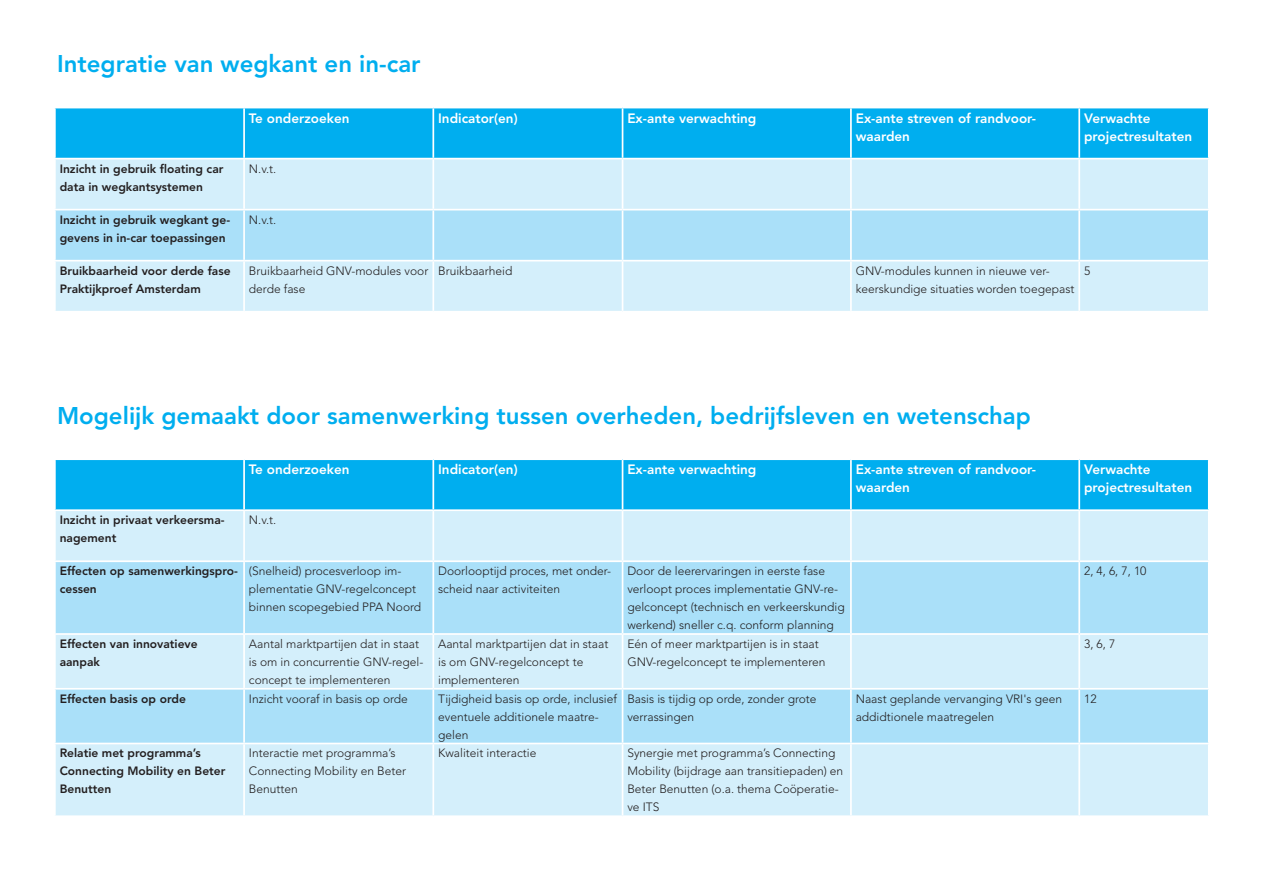
<style>
.page{position:relative;width:1263px;height:893px;background:#fff}
.page>*{position:absolute;margin:0;border:0;box-sizing:border-box;transform-origin:0 0}
.t1{font:800 24px "Avenir LT Std";color:#00aeef}
.t2{font:800 13.5px/18px "Avenir LT Std";color:#fff}
.t3{font:300 12px/18px "Avenir LT Std";color:#231f20}
.t4{font:800 12px/18px "Avenir LT Std";color:#231f20}
</style>
<div class="page">
<div style="left:56px;top:108px;width:1152px;height:50px;background:#00aeef"></div>
<div style="left:56px;top:159px;width:1152px;height:152px;background:#d4effb"></div>
<div style="left:56px;top:210px;width:1152px;height:50px;background:#aae0f9"></div>
<hr style="left:243px;top:108px;width:2px;height:50px;background:#fff">
<hr style="left:432px;top:108px;width:2px;height:50px;background:#fff">
<hr style="left:622px;top:108px;width:1px;height:50px;background:#fff">
<hr style="left:850px;top:108px;width:2px;height:50px;background:#fff">
<hr style="left:1078px;top:108px;width:2px;height:50px;background:#fff">
<hr style="left:243px;top:159px;width:2px;height:50px;background:#fff">
<hr style="left:432px;top:159px;width:2px;height:50px;background:#fff">
<hr style="left:622px;top:159px;width:1px;height:50px;background:#fff">
<hr style="left:850px;top:159px;width:2px;height:50px;background:#fff">
<hr style="left:1078px;top:159px;width:2px;height:50px;background:#fff">
<hr style="left:54px;top:209px;width:190px;height:1px;background:#fff">
<hr style="left:244px;top:209px;width:189px;height:1px;background:#fff">
<hr style="left:243px;top:210px;width:2px;height:50px;background:#fff">
<hr style="left:433px;top:209px;width:189px;height:1px;background:#fff">
<hr style="left:432px;top:210px;width:2px;height:50px;background:#fff">
<hr style="left:622px;top:209px;width:229px;height:1px;background:#fff">
<hr style="left:622px;top:210px;width:1px;height:50px;background:#fff">
<hr style="left:851px;top:209px;width:228px;height:1px;background:#fff">
<hr style="left:850px;top:210px;width:2px;height:50px;background:#fff">
<hr style="left:1079px;top:209px;width:131px;height:1px;background:#fff">
<hr style="left:1078px;top:210px;width:2px;height:50px;background:#fff">
<hr style="left:54px;top:260px;width:190px;height:1px;background:#fff">
<hr style="left:244px;top:260px;width:189px;height:1px;background:#fff">
<hr style="left:243px;top:261px;width:2px;height:50px;background:#fff">
<hr style="left:433px;top:260px;width:189px;height:1px;background:#fff">
<hr style="left:432px;top:261px;width:2px;height:50px;background:#fff">
<hr style="left:622px;top:260px;width:229px;height:1px;background:#fff">
<hr style="left:622px;top:261px;width:1px;height:50px;background:#fff">
<hr style="left:851px;top:260px;width:228px;height:1px;background:#fff">
<hr style="left:850px;top:261px;width:2px;height:50px;background:#fff">
<hr style="left:1079px;top:260px;width:131px;height:1px;background:#fff">
<hr style="left:1078px;top:261px;width:2px;height:50px;background:#fff">
<div style="left:56px;top:460px;width:1152px;height:49px;background:#00aeef"></div>
<div style="left:56px;top:511px;width:1152px;height:304px;background:#d4effb"></div>
<svg style="left:56px;top:562px;width:1152px;height:181px;background:#b6e4f9"></svg>
<hr style="left:243px;top:460px;width:2px;height:49px;background:#fff">
<hr style="left:432px;top:460px;width:2px;height:49px;background:#fff">
<hr style="left:622px;top:460px;width:1px;height:49px;background:#fff">
<hr style="left:850px;top:460px;width:2px;height:49px;background:#fff">
<hr style="left:1078px;top:460px;width:2px;height:49px;background:#fff">
<hr style="left:243px;top:511px;width:2px;height:49px;background:#fff">
<hr style="left:432px;top:511px;width:2px;height:49px;background:#fff">
<hr style="left:622px;top:511px;width:1px;height:49px;background:#fff">
<hr style="left:850px;top:511px;width:2px;height:49px;background:#fff">
<hr style="left:1078px;top:511px;width:2px;height:49px;background:#fff">
<hr style="left:54px;top:560px;width:190px;height:2px;background:#fff">
<hr style="left:244px;top:560px;width:189px;height:2px;background:#fff">
<hr style="left:243px;top:562px;width:2px;height:71px;background:#fff">
<hr style="left:433px;top:560px;width:189px;height:2px;background:#fff">
<hr style="left:432px;top:562px;width:2px;height:71px;background:#fff">
<hr style="left:622px;top:560px;width:229px;height:2px;background:#fff">
<hr style="left:622px;top:562px;width:1px;height:71px;background:#fff">
<hr style="left:851px;top:560px;width:228px;height:2px;background:#fff">
<hr style="left:850px;top:562px;width:2px;height:71px;background:#fff">
<hr style="left:1079px;top:560px;width:131px;height:2px;background:#fff">
<hr style="left:1078px;top:562px;width:2px;height:71px;background:#fff">
<hr style="left:54px;top:633px;width:190px;height:2px;background:#fff">
<hr style="left:244px;top:633px;width:189px;height:2px;background:#fff">
<hr style="left:243px;top:635px;width:2px;height:53px;background:#fff">
<hr style="left:433px;top:633px;width:189px;height:2px;background:#fff">
<hr style="left:432px;top:635px;width:2px;height:53px;background:#fff">
<hr style="left:622px;top:633px;width:229px;height:2px;background:#fff">
<hr style="left:622px;top:635px;width:1px;height:53px;background:#fff">
<hr style="left:851px;top:633px;width:228px;height:2px;background:#fff">
<hr style="left:850px;top:635px;width:2px;height:53px;background:#fff">
<hr style="left:1079px;top:633px;width:131px;height:2px;background:#fff">
<hr style="left:1078px;top:635px;width:2px;height:53px;background:#fff">
<hr style="left:54px;top:688px;width:190px;height:2px;background:#fff">
<hr style="left:244px;top:688px;width:189px;height:2px;background:#fff">
<hr style="left:243px;top:690px;width:2px;height:53px;background:#fff">
<hr style="left:433px;top:688px;width:189px;height:2px;background:#fff">
<hr style="left:432px;top:690px;width:2px;height:53px;background:#fff">
<hr style="left:622px;top:688px;width:229px;height:2px;background:#fff">
<hr style="left:622px;top:690px;width:1px;height:53px;background:#fff">
<hr style="left:851px;top:688px;width:228px;height:2px;background:#fff">
<hr style="left:850px;top:690px;width:2px;height:53px;background:#fff">
<hr style="left:1079px;top:688px;width:131px;height:2px;background:#fff">
<hr style="left:1078px;top:690px;width:2px;height:53px;background:#fff">
<hr style="left:54px;top:743px;width:190px;height:1px;background:#fff">
<hr style="left:244px;top:743px;width:189px;height:1px;background:#fff">
<hr style="left:243px;top:744px;width:2px;height:71px;background:#fff">
<hr style="left:433px;top:743px;width:189px;height:1px;background:#fff">
<hr style="left:432px;top:744px;width:2px;height:71px;background:#fff">
<hr style="left:622px;top:743px;width:229px;height:1px;background:#fff">
<hr style="left:622px;top:744px;width:1px;height:71px;background:#fff">
<hr style="left:851px;top:743px;width:228px;height:1px;background:#fff">
<hr style="left:850px;top:744px;width:2px;height:71px;background:#fff">
<hr style="left:1079px;top:743px;width:131px;height:1px;background:#fff">
<hr style="left:1078px;top:744px;width:2px;height:71px;background:#fff">
<h1 class="t1" style="left:57px;top:50px;width:365px">Integratie van wegkant en in-car</h1>
<p class="t2" style="left:249px;top:109px;width:102px">Te onderzoeken</p>
<p class="t2" style="left:438px;top:109px;width:81px">Indicator(en)</p>
<p class="t2" style="left:627px;top:109px;width:131px">Ex-ante verwachting</p>
<p class="t2" style="left:856px;top:109px;width:182px">Ex-ante streven of randvoor&shy;waarden</p>
<p class="t2" style="left:1084px;top:109px;width:110px">Verwachte projectresultaten</p>
<p class="t4" style="left:60px;top:159px;width:165px">Inzicht in gebruik floating car data in wegkantsystemen</p>
<p class="t3" style="left:249px;top:159px;width:29px">N.v.t.</p>
<p class="t4" style="left:60px;top:210px;width:172px">Inzicht in gebruik wegkant ge&shy;gevens in in-car toepassingen</p>
<p class="t3" style="left:249px;top:210px;width:29px">N.v.t.</p>
<p class="t4" style="left:60px;top:261px;width:172px">Bruikbaarheid voor derde fase<br>Praktijkproef Amsterdam</p>
<p class="t3" style="left:249px;top:261px;width:181px">Bruikbaarheid GNV-modules voor derde fase</p>
<p class="t3" style="left:438px;top:261px;width:76px">Bruikbaarheid</p>
<p class="t3" style="left:856px;top:261px;width:220px">GNV-modules kunnen in nieuwe ver&shy;keerskundige situaties worden toegepast</p>
<p class="t3" style="left:1084px;top:261px;width:8px">5</p>
<h1 class="t1" style="left:57px;top:401px;width:975px">Mogelijk gemaakt door samenwerking tussen overheden, bedrijfsleven en wetenschap</h1>
<p class="t2" style="left:249px;top:461px;width:102px">Te onderzoeken</p>
<p class="t2" style="left:438px;top:461px;width:81px">Indicator(en)</p>
<p class="t2" style="left:627px;top:461px;width:131px">Ex-ante verwachting</p>
<p class="t2" style="left:856px;top:461px;width:182px">Ex-ante streven of randvoor&shy;waarden</p>
<p class="t2" style="left:1084px;top:461px;width:110px">Verwachte projectresultaten</p>
<p class="t4" style="left:60px;top:511px;width:166px">Inzicht in privaat verkeersma&shy;nagement</p>
<p class="t3" style="left:249px;top:511px;width:29px">N.v.t.</p>
<p class="t4" style="left:60px;top:562px;width:180px">Effecten op samenwerkingspro&shy;cessen</p>
<p class="t3" style="left:249px;top:562px;width:174px">(Snelheid) procesverloop im&shy;plementatie GNV-regelconcept binnen scopegebied PPA Noord</p>
<p class="t3" style="left:438px;top:562px;width:175px">Doorlooptijd proces, met onder&shy;scheid naar activiteiten</p>
<p class="t3" style="left:627px;top:562px;width:219px">Door de leerervaringen in eerste fase verloopt proces implementatie GNV-re&shy;gelconcept (technisch en verkeerskundig werkend) sneller c.q. conform planning</p>
<p class="t3" style="left:1084px;top:562px;width:64px">2, 4, 6, 7, 10</p>
<p class="t4" style="left:60px;top:635px;width:140px">Effecten van innovatieve aanpak</p>
<p class="t3" style="left:249px;top:635px;width:176px">Aantal marktpartijen dat in staat is om in concurrentie GNV-regel&shy;concept te implementeren</p>
<p class="t3" style="left:438px;top:635px;width:172px">Aantal marktpartijen dat in staat is om GNV-regelconcept te implementeren</p>
<p class="t3" style="left:627px;top:635px;width:200px">Eén of meer marktpartijen is in staat<br>GNV-regelconcept te implementeren</p>
<p class="t3" style="left:1084px;top:635px;width:33px">3, 6, 7</p>
<p class="t4" style="left:60px;top:689px;width:128px">Effecten basis op orde</p>
<p class="t3" style="left:249px;top:690px;width:160px">Inzicht vooraf in basis op orde</p>
<p class="t3" style="left:438px;top:690px;width:180px">Tijdigheid basis op orde, inclusief eventuele additionele maatre&shy;gelen</p>
<p class="t3" style="left:627px;top:690px;width:191px">Basis is tijdig op orde, zonder grote verrassingen</p>
<p class="t3" style="left:856px;top:690px;width:208px">Naast geplande vervanging VRI's geen addidtionele maatregelen</p>
<p class="t3" style="left:1084px;top:690px;width:14px">12</p>
<p class="t4" style="left:60px;top:744px;width:167px">Relatie met programma’s<br>Connecting Mobility en Beter<br>Benutten</p>
<p class="t3" style="left:249px;top:744px;width:159px">Interactie met programma’s<br>Connecting Mobility en Beter<br>Benutten</p>
<p class="t3" style="left:438px;top:744px;width:100px">Kwaliteit interactie</p>
<p class="t3" style="left:627px;top:744px;width:217px">Synergie met programma’s Connecting<br>Mobility (bijdrage aan transitiepaden) en<br>Beter Benutten (o.a. thema Coöperatie&shy;ve ITS</p>
</div>
